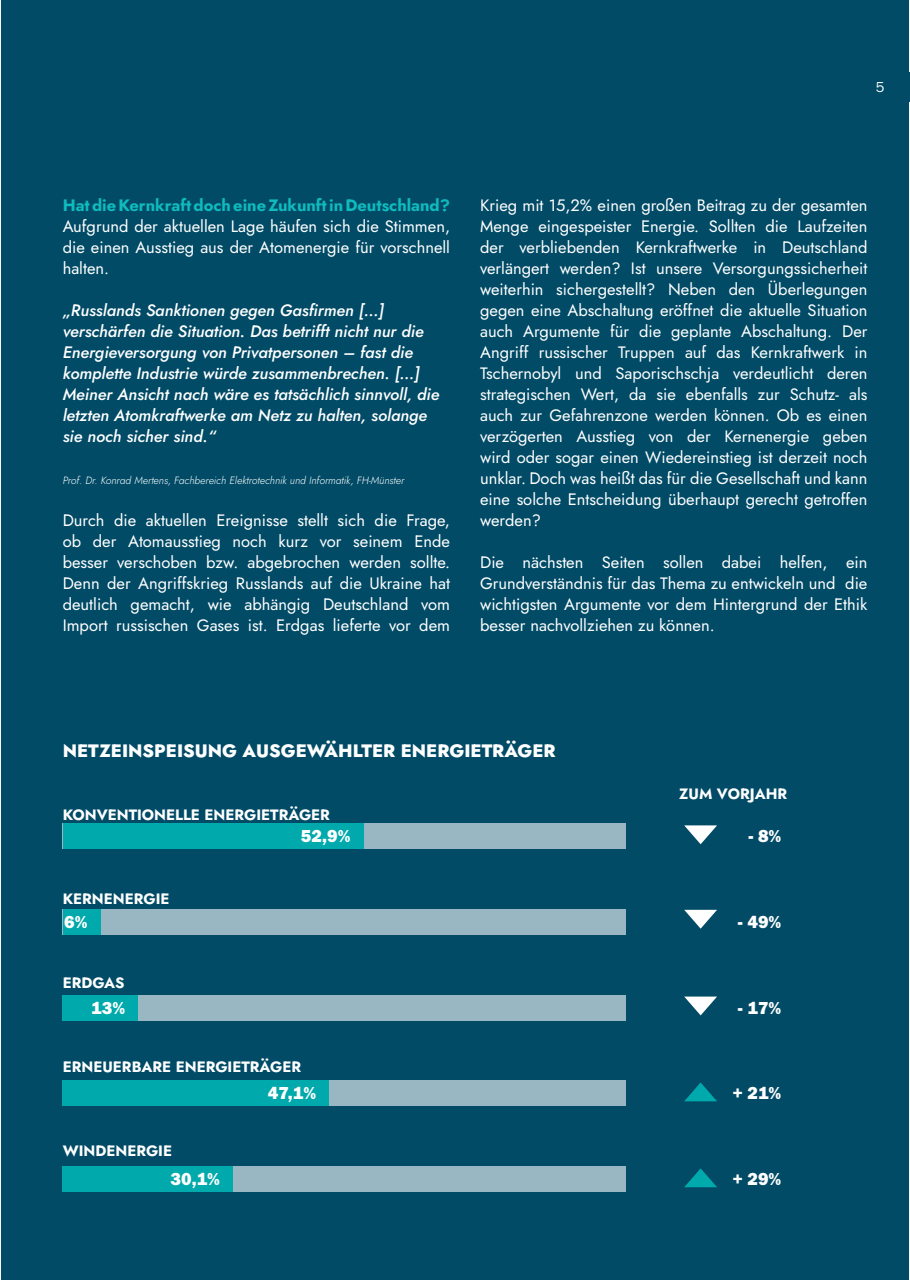
<style>
.page{position:relative;width:910px;height:1280px;background:#fff}
.page>*{position:absolute;margin:0;border:0;box-sizing:border-box;transform-origin:0 0}
.Body{font:800 18px "Jost";color:#fff}
.Percentage_bold{font:18px "Franklin Gothic URW Hea";color:#fff}
.Body-2{font:16.5px/21px "Jost";color:#fff;text-align:justify}
.Body-3{font:italic 500 16.5px/21px "Jost";color:#fff}
.Body-4{font:700 16.5px "Jost";color:#0fbbbd}
.Body-5{font:700 15px "Jost";color:#fff}
.t1{font:15px "Franklin Gothic URW Boo";color:#fff}
.Body-6{font:italic 300 10.5px "Jost";color:#fff}
</style>
<div class="page">
<div style="left:1px;top:0;width:908px;height:1280px;background:#014b67"></div>
<div style="left:63px;top:823px;width:563px;height:26px;background:#99b7c2"></div>
<div style="left:63px;top:823px;width:300px;height:26px;background:#00a9ab"></div>
<div style="left:63px;top:909px;width:563px;height:26px;background:#99b7c2"></div>
<div style="left:63px;top:909px;width:37px;height:26px;background:#00a9ab"></div>
<div style="left:63px;top:995px;width:563px;height:25px;background:#99b7c2"></div>
<div style="left:63px;top:995px;width:75px;height:25px;background:#00a9ab"></div>
<div style="left:63px;top:1080px;width:563px;height:26px;background:#99b7c2"></div>
<div style="left:63px;top:1080px;width:266px;height:26px;background:#00a9ab"></div>
<div style="left:63px;top:1166px;width:563px;height:26px;background:#99b7c2"></div>
<div style="left:63px;top:1166px;width:170px;height:26px;background:#00a9ab"></div>
<svg style="left:684px;top:825px;width:33px;height:19px"></svg>
<svg style="left:684px;top:1082px;width:33px;height:19px"></svg>
<svg style="left:684px;top:910px;width:33px;height:19px"></svg>
<svg style="left:684px;top:996px;width:33px;height:19px"></svg>
<svg style="left:684px;top:1168px;width:33px;height:19px"></svg>
<div style="left:867px;top:72px;width:43px;height:30px;background:#014b67"></div>
<hr style="left:0;top:351px;width:1px;height:156px;background:#00a9ab">
<p class="t1" style="left:876px;top:78px;width:10px">5</p>
<p class="Body-4" style="left:63px;top:194px;width:389px">Hat die Kernkraft doch eine Zukunft in Deutschland?</p>
<p class="Body-2" style="left:63px;top:215px;width:389px">Aufgrund der aktuellen Lage häufen sich die Stimmen, die einen Ausstieg aus der Atomenergie für vorschnell halten.</p>
<p class="Body-3" style="left:63px;top:299px;width:378px">„Russlands Sanktionen gegen Gasfirmen […] verschärfen die Situation. Das betrifft nicht nur die Energieversorgung von Privatpersonen – fast die komplette Industrie würde zusammenbrechen. […] Meiner Ansicht nach wäre es tatsächlich sinnvoll, die letzten Atomkraftwerke am Netz zu halten, solange sie noch sicher sind.“</p>
<p class="Body-6" style="left:63px;top:473px;width:343px">Prof. Dr. Konrad Mertens, Fachbereich Elektrotechnik und Informatik, FH-Münster</p>
<p class="Body-2" style="left:63px;top:509px;width:389px">Durch die aktuellen Ereignisse stellt sich die Frage, ob der Atomausstieg noch kurz vor seinem Ende besser verschoben bzw. abgebrochen werden sollte.<br>Denn der Angriffskrieg Russlands auf die Ukraine hat deutlich gemacht, wie abhängig Deutschland vom Import russischen Gases ist. Erdgas lieferte vor dem</p>
<p class="Body-2" style="left:480px;top:194px;width:389px">Krieg mit 15,2% einen großen Beitrag zu der gesamten Menge eingespeister Energie. Sollten die Laufzeiten der verbliebenden Kernkraftwerke in Deutschland verlängert werden? Ist unsere Versorgungssicherheit weiterhin sichergestellt? Neben den Überlegungen gegen eine Abschaltung eröffnet die aktuelle Situation auch Argumente für die geplante Abschaltung. Der Angriff russischer Truppen auf das Kernkraftwerk in Tschernobyl und Saporischschja verdeutlicht deren strategischen Wert, da sie ebenfalls zur Schutz- als auch zur Gefahrenzone werden können. Ob es einen verzögerten Ausstieg von der Kernenergie geben wird oder sogar einen Wiedereinstieg ist derzeit noch unklar. Doch was heißt das für die Gesellschaft und kann eine solche Entscheidung überhaupt gerecht getroffen werden?</p>
<p class="Body-2" style="left:480px;top:551px;width:389px">Die nächsten Seiten sollen dabei helfen, ein Grundverständnis für das Thema zu entwickeln und die wichtigsten Argumente vor dem Hintergrund der Ethik besser nachvollziehen zu können.</p>
<p class="Body" style="left:63px;top:738px;width:494px">NETZEINSPEISUNG AUSGEWÄHLTER ENERGIETRÄGER</p>
<p class="Body-5" style="left:63px;top:804px;width:269px">KONVENTIONELLE ENERGIETRÄGER</p>
<p class="Body-5" style="left:679px;top:783px;width:109px">ZUM VORJAHR</p>
<p class="Body-5" style="left:63px;top:888px;width:108px">KERNENERGIE</p>
<p class="Percentage_bold" style="left:64px;top:910px;width:25px">6%</p>
<p class="Body-5" style="left:63px;top:972px;width:63px">ERDGAS</p>
<p class="Percentage_bold" style="left:91px;top:996px;width:35px">13%</p>
<p class="Percentage_bold" style="left:301px;top:824px;width:51px">52,9%</p>
<p class="Percentage_bold" style="left:748px;top:824px;width:34px">- 8%</p>
<p class="Percentage_bold" style="left:738px;top:910px;width:45px">- 49%</p>
<p class="Percentage_bold" style="left:738px;top:996px;width:45px">- 17%</p>
<p class="Body-5" style="left:63px;top:1056px;width:240px">ERNEUERBARE ENERGIETRÄGER</p>
<p class="Body-5" style="left:63px;top:1140px;width:111px">WINDENERGIE</p>
<p class="Percentage_bold" style="left:171px;top:1167px;width:51px">30,1%</p>
<p class="Percentage_bold" style="left:268px;top:1081px;width:50px">47,1%</p>
<p class="Percentage_bold" style="left:732px;top:1081px;width:50px">+ 21%</p>
<p class="Percentage_bold" style="left:732px;top:1167px;width:50px">+ 29%</p>
</div>
